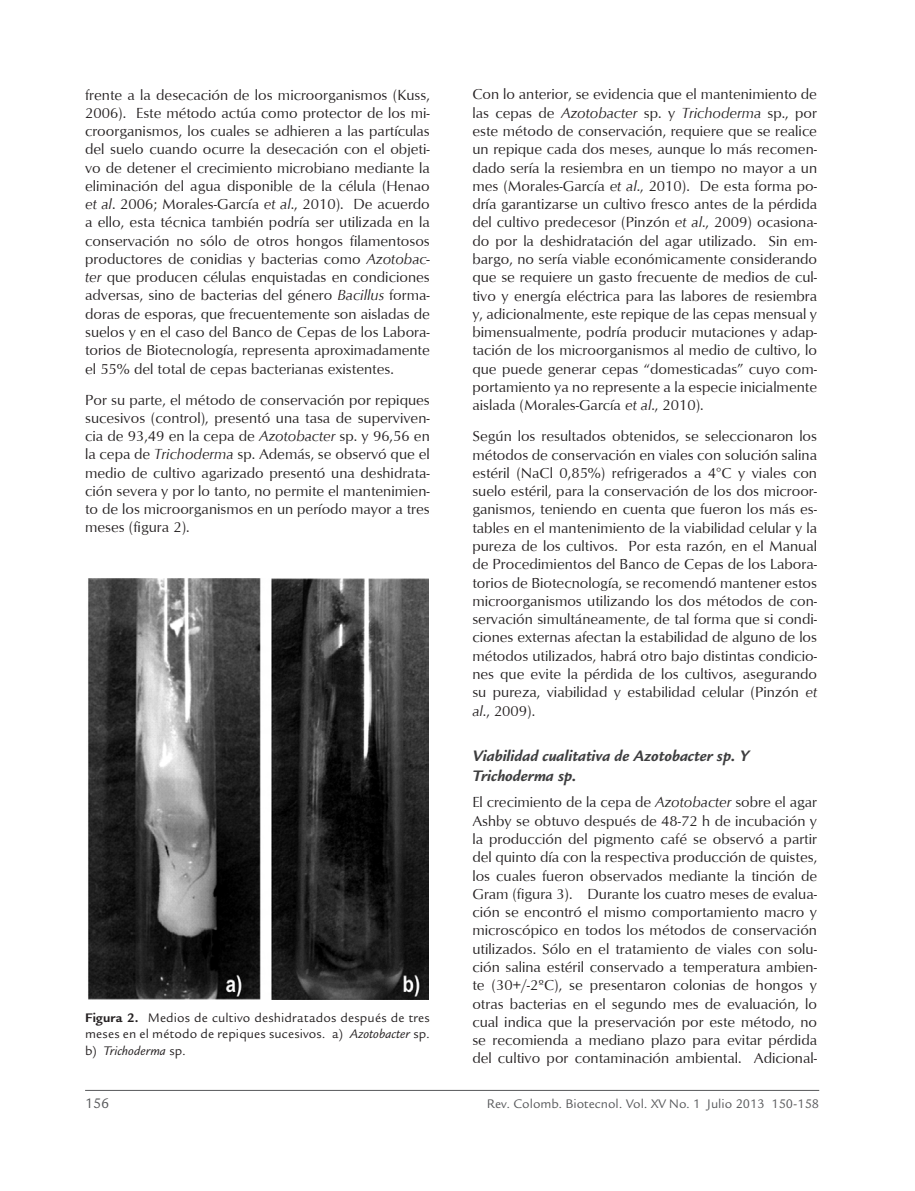
<style>
.page{position:relative;width:915px;height:1191px;background:#fff}
.page>*{position:absolute;margin:0;border:0;box-sizing:border-box;transform-origin:0 0}
.TIT_2{font:italic 700 16.5px/19.8px "Legacy Sans Std";color:#3e3e3f}
.BODY_TEXT{font:15px/18.3px "Optimum";color:#231f20;text-align:justify}
.t1{font:15px "Legacy Sans Std";color:#57585a}
.FIGURA{font:13.5px/16.5px "Legacy Sans Std";letter-spacing:.01em;color:#231f20;text-align:justify}
.t2{font:13.5px "Legacy Sans Std";color:#57585a}
.s1{font-style:italic}
.s2{font-weight:700}
</style>
<div class="page">
<hr style="left:85px;top:1090px;width:734px;height:1px;background:#57585a">
<img style="left:88px;top:578px;width:340px;height:421px">
<p class="BODY_TEXT" style="left:85px;top:85px;width:346px">frente a la desecación de los microorganismos (Kuss, 2006). Este método actúa como protector de los mi&shy;croorganismos, los cuales se adhieren a las partículas del suelo cuando ocurre la desecación con el objeti&shy;vo de detener el crecimiento microbiano mediante la eliminación del agua disponible de la célula (Henao <span class="s1">et al</span>. 2006; Morales-García <span class="s1">et al</span>., 2010). De acuerdo a ello, esta técnica también podría ser utilizada en la conservación no sólo de otros hongos filamentosos productores de conidias y bacterias como <span class="s1">Azotobac&shy;ter</span> que producen células enquistadas en condiciones adversas, sino de bacterias del género <span class="s1">Bacillus</span> forma&shy;doras de esporas, que frecuentemente son aisladas de suelos y en el caso del Banco de Cepas de los Labora&shy;torios de Biotecnología, representa aproximadamente el 55% del total de cepas bacterianas existentes.</p>
<p class="BODY_TEXT" style="left:85px;top:390px;width:346px">Por su parte, el método de conservación por repiques sucesivos (control), presentó una tasa de superviven&shy;cia de 93,49 en la cepa de <span class="s1">Azotobacter</span> sp. y 96,56 en la cepa de <span class="s1">Trichoderma</span> sp. Además, se observó que el medio de cultivo agarizado presentó una deshidrata&shy;ción severa y por lo tanto, no permite el mantenimien&shy;to de los microorganismos en un período mayor a tres meses (figura 2).</p>
<p class="FIGURA" style="left:85px;top:1009px;width:346px"><span class="s2">Figura 2.</span> Medios de cultivo deshidratados después de tres meses en el método de repiques sucesivos. a) <span class="s1">Azotobacter</span> sp. b) <span class="s1">Trichoderma</span> sp.</p>
<p class="BODY_TEXT" style="left:472px;top:85px;width:346px">Con lo anterior, se evidencia que el mantenimiento de las cepas de <span class="s1">Azotobacter</span> sp. y <span class="s1">Trichoderma</span> sp., por este método de conservación, requiere que se realice un repique cada dos meses, aunque lo más recomen&shy;dado sería la resiembra en un tiempo no mayor a un mes (Morales-García <span class="s1">et al</span>., 2010). De esta forma po&shy;dría garantizarse un cultivo fresco antes de la pérdida del cultivo predecesor (Pinzón <span class="s1">et al</span>., 2009) ocasiona&shy;do por la deshidratación del agar utilizado. Sin em&shy;bargo, no sería viable económicamente considerando que se requiere un gasto frecuente de medios de cul&shy;tivo y energía eléctrica para las labores de resiembra y, adicionalmente, este repique de las cepas mensual y bimensualmente, podría producir mutaciones y adap&shy;tación de los microorganismos al medio de cultivo, lo que puede generar cepas “domesticadas” cuyo com&shy;portamiento ya no represente a la especie inicialmente aislada (Morales-García <span class="s1">et al</span>., 2010).</p>
<p class="BODY_TEXT" style="left:472px;top:427px;width:346px">Según los resultados obtenidos, se seleccionaron los métodos de conservación en viales con solución salina estéril (NaCl 0,85%) refrigerados a 4°C y viales con suelo estéril, para la conservación de los dos microor&shy;ganismos, teniendo en cuenta que fueron los más es&shy;tables en el mantenimiento de la viabilidad celular y la pureza de los cultivos. Por esta razón, en el Manual de Procedimientos del Banco de Cepas de los Labora&shy;torios de Biotecnología, se recomendó mantener estos microorganismos utilizando los dos métodos de con&shy;servación simultáneamente, de tal forma que si condi&shy;ciones externas afectan la estabilidad de alguno de los métodos utilizados, habrá otro bajo distintas condicio&shy;nes que evite la pérdida de los cultivos, asegurando su pureza, viabilidad y estabilidad celular (Pinzón <span class="s1">et al</span>., 2009).</p>
<p class="TIT_2" style="left:472px;top:746px;width:278px">Viabilidad cualitativa de Azotobacter sp. Y<br>Trichoderma sp.</p>
<p class="BODY_TEXT" style="left:472px;top:793px;width:346px">El crecimiento de la cepa de <span class="s1">Azotobacter</span> sobre el agar Ashby se obtuvo después de 48-72 h de incubación y la producción del pigmento café se observó a partir del quinto día con la respectiva producción de quistes, los cuales fueron observados mediante la tinción de Gram (figura 3). Durante los cuatro meses de evalua&shy;ción se encontró el mismo comportamiento macro y microscópico en todos los métodos de conservación utilizados. Sólo en el tratamiento de viales con solu&shy;ción salina estéril conservado a temperatura ambien&shy;te (30+/-2ºC), se presentaron colonias de hongos y otras bacterias en el segundo mes de evaluación, lo cual indica que la preservación por este método, no se recomienda a mediano plazo para evitar pérdida del cultivo por contaminación ambiental. Adicional-</p>
<p class="t1" style="left:85px;top:1094px;width:26px">156</p>
<p class="t2" style="left:486px;top:1096px;width:334px">Rev. Colomb. Biotecnol. Vol. XV No. 1 Julio 2013 150-158</p>
</div>
